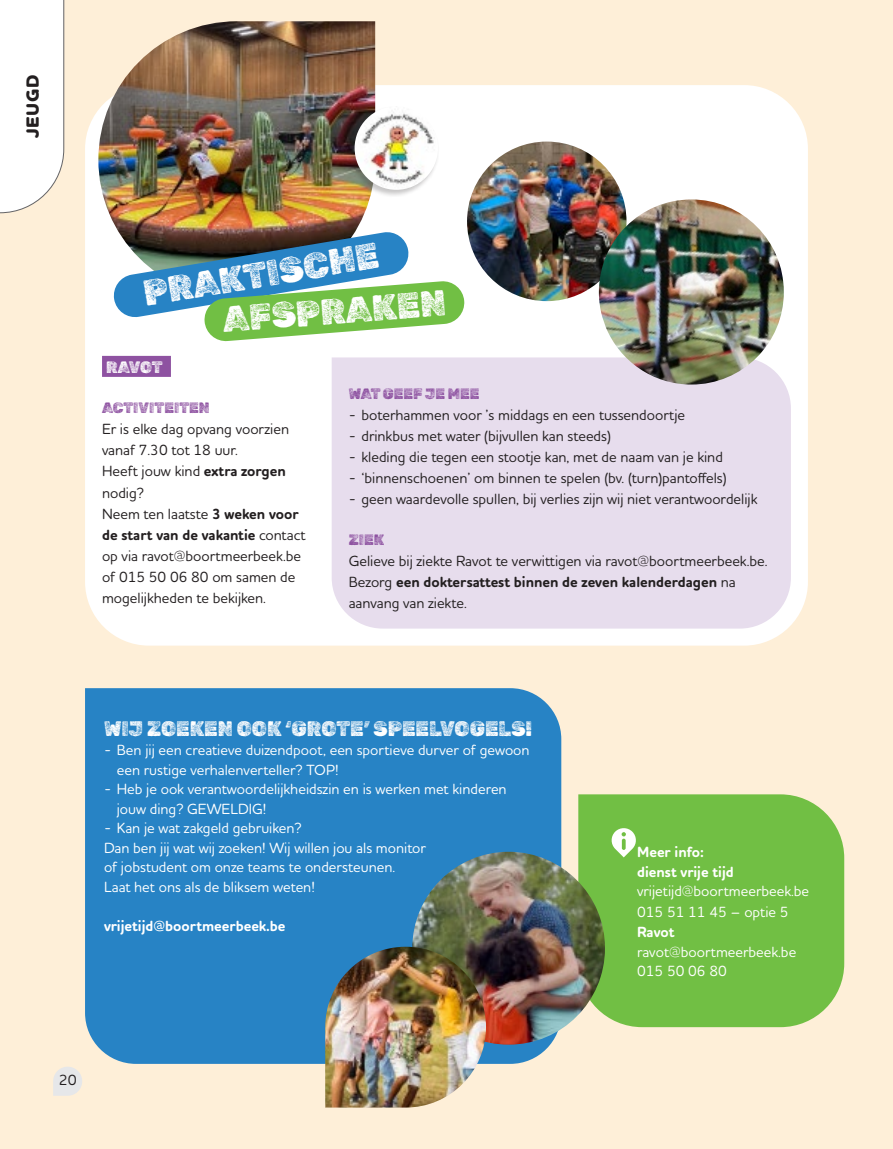
<style>
.page{position:relative;width:893px;height:1149px;background:#fff}
.page>*{position:absolute;margin:0;border:0;box-sizing:border-box;transform-origin:0 0}
.t1{font:36px "Rubik Dirt";color:#fff}
.t2{font:21px "Rubik Dirt";color:#fff}
.t3{font:800 18px "Houschka Rounded";letter-spacing:.035em;color:#231f20}
.t4{font:16.5px "Rubik Dirt";letter-spacing:-.015em;color:#fff}
.t5{font:500 15px/21px "Houschka Rounded";color:#231f20}
.t6{font:500 15px/19.5px "Houschka Rounded";color:#fff}
.t7{font:700 15px/19.5px "Houschka Rounded";color:#fff}
.t8{font:15px "Rubik Dirt";color:#8e52a1}
.s1{font-weight:700}
</style>
<div class="page">
<div style="left:0;top:0;width:893px;height:1148px;background:#feefd8"></div>
<svg style="left:53px;top:1067px;width:29px;height:28px"></svg>
<div style="left:85px;top:688px;width:476px;height:375px;background:#2783c5"></div>
<div style="left:578px;top:794px;width:266px;height:232px;background:#71bf44"></div>
<svg style="left:610px;top:826px;width:27px;height:31px"></svg>
<img style="left:412px;top:851px;width:193px;height:193px;border-radius:96px">
<img style="left:325px;top:946px;width:161px;height:161px">
<svg style="left:0;top:0;width:64px;height:213px;background:#fcfbfa"></svg>
<div style="left:85px;top:85px;width:723px;height:560px;background:#fff;border-radius:64px"></div>
<div style="left:332px;top:357px;width:459px;height:271px;background:#e7dded"></div>
<div style="left:102px;top:356px;width:69px;height:21px;background:#8e52a1"></div>
<img style="left:98px;top:21px;width:277px;height:209px">
<img style="left:467px;top:141px;width:159px;height:160px;border-radius:80px">
<img style="left:599px;top:199px;width:185px;height:185px">
<div style="left:348px;top:106px;width:91px;height:91px;background:#231f20;opacity:.25"></div>
<img style="left:355px;top:106px;width:83px;height:84px;border-radius:42px">
<svg style="left:113px;top:230px;width:352px;height:112px"></svg>
<p class="t3" style="left:21px;top:138px;width:65px;rotate:-90deg">JEUGD</p>
<h1 class="t1" style="left:140px;top:271px;width:239px;rotate:-9deg">PRAKTISCHE</h1>
<h1 class="t1" style="left:221px;top:297px;width:225px;rotate:-4deg">AFSPRAKEN</h1>
<p class="t4" style="left:106px;top:357px;width:58px">RAVOT</p>
<p class="t8" style="left:102px;top:399px;width:109px">ACTIVITEITEN</p>
<p class="t5" style="left:102px;top:418px;width:205px">Er is elke dag opvang voorzien vanaf 7.30 tot 18 uur.<br>Heeft jouw kind <span class="s1">extra zorgen </span>nodig?<br>Neem ten laatste <span class="s1">3 weken voor de start van de vakantie</span> contact op via ravot@boortmeerbeek.be of 015 50 06 80 om samen de mogelijkheden te bekijken.</p>
<p class="t8" style="left:349px;top:384px;width:132px">WAT GEEF JE MEE</p>
<p class="t5" style="left:349px;top:404px;width:338px">- boterhammen voor ’s middags en een tussendoortje</p>
<p class="t5" style="left:349px;top:425px;width:264px">- drinkbus met water (bijvullen kan steeds)</p>
<p class="t5" style="left:349px;top:446px;width:376px">- kleding die tegen een stootje kan, met de naam van je kind</p>
<p class="t5" style="left:349px;top:467px;width:379px">- ‘binnenschoenen’ om binnen te spelen (bv. (turn)pantoffels)</p>
<p class="t5" style="left:349px;top:488px;width:410px">- geen waardevolle spullen, bij verlies zijn wij niet verantwoordelijk</p>
<p class="t8" style="left:349px;top:530px;width:37px">ZIEK</p>
<p class="t5" style="left:349px;top:549px;width:420px">Gelieve bij ziekte Ravot te verwittigen via ravot@boortmeerbeek.be.<br>Bezorg <span class="s1">een doktersattest binnen de zeven kalenderdagen</span> na aanvang van ziekte.</p>
<h2 class="t2" style="left:104px;top:715px;width:430px">WIJ ZOEKEN OOK ‘GROTE’ SPEELVOGELS!</h2>
<p class="t6" style="left:117px;top:739px;width:414px;text-indent:-13px">- Ben jij een creatieve duizendpoot, een sportieve durver of gewoon een rustige verhalenverteller? TOP!</p>
<p class="t6" style="left:117px;top:778px;width:391px;text-indent:-13px">- Heb je ook verantwoordelijkheidszin en is werken met kinderen jouw ding? GEWELDIG!</p>
<p class="t6" style="left:104px;top:817px;width:323px">- Kan je wat zakgeld gebruiken?<br>Dan ben jij wat wij zoeken! Wij willen jou als monitor of jobstudent om onze teams te ondersteunen.<br>Laat het ons als de bliksem weten!</p>
<p class="t7" style="left:104px;top:915px;width:183px">vrijetijd@boortmeerbeek.be</p>
<p class="t5" style="left:59px;top:1068px;width:20px">20</p>
<p class="t7" style="left:637px;top:842px;width:98px">Meer info: dienst vrije tijd</p>
<p class="t6" style="left:637px;top:880px;width:173px;line-height:21px">vrijetijd@boortmeerbeek.be<br>015 51 11 45 – optie 5</p>
<p class="t7" style="left:637px;top:922px;width:39px">Ravot</p>
<p class="t6" style="left:637px;top:940px;width:161px">ravot@boortmeerbeek.be<br>015 50 06 80</p>
</div>
